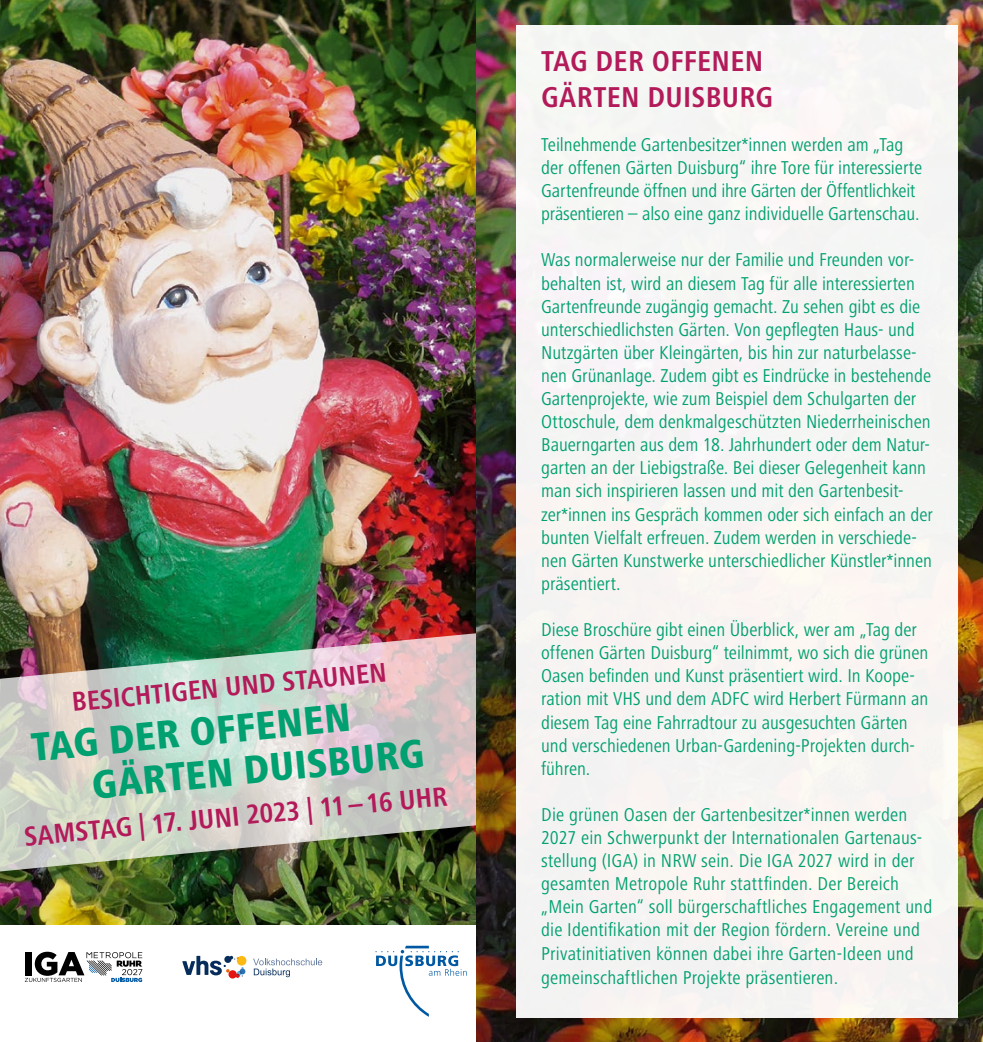
<style>
.page{position:relative;width:983px;height:1042px;background:#fff}
.page>*{position:absolute;margin:0;border:0;box-sizing:border-box;transform-origin:0 0}
.t1{font:800 condensed 41.3px/43.4px "Frutiger Next LTW1 G";color:#00a070}
.t2{font:700 condensed 29.75px/35.7px "Frutiger Next LTW1 G";letter-spacing:.01em;color:#b21a59}
.t3{font:700 condensed 28.18px "Frutiger Next LTW1 G";color:#b21a59}
.t4{font:700 condensed 28px "Frutiger Next LTW1 G";color:#b21a59}
.t5{font:condensed 19.25px/23.1px "Frutiger Next LTW1 G";color:#00a070}
</style>
<div class="page">
<img style="left:0;top:0;width:476px;height:924px">
<img style="left:0;top:627px;width:476px;height:244px">
<svg style="left:375px;top:946px;width:91px;height:71px"></svg>
<svg style="left:25px;top:951px;width:117px;height:31px"></svg>
<svg style="left:182px;top:956px;width:64px;height:22px"></svg>
<svg style="left:253px;top:958px;width:69px;height:19px"></svg>
<img style="left:476px;top:0;width:506px;height:1042px">
<div style="left:516px;top:25px;width:441px;height:992px;background:#f6f5f3"></div>
<h3 class="t4" style="left:70px;top:685px;width:317px;rotate:-5deg">BESICHTIGEN UND STAUNEN</h3>
<h1 class="t1" style="left:85px;top:721px;width:335px;text-indent:-56px;rotate:-6deg">TAG DER OFFENEN<br>GÄRTEN DUISBURG</h1>
<h3 class="t3" style="left:23px;top:819px;width:426px;rotate:-5deg">SAMSTAG | 17. JUNI 2023 | 11– 16 UHR</h3>
<h2 class="t2" style="left:541px;top:43px;width:233px">TAG DER OFFENEN<br>GÄRTEN DUISBURG</h2>
<p class="t5" style="left:541px;top:133px;width:382px">Teilnehmende Gartenbesitzer*innen werden am „Tag der offenen Gärten Duisburg“ ihre Tore für interessierte Gartenfreunde öffnen und ihre Gärten der Öffentlichkeit präsentieren – also eine ganz individuelle Gartenschau.</p>
<p class="t5" style="left:541px;top:248px;width:393px">Was normalerweise nur der Familie und Freunden vor&shy;behalten ist, wird an diesem Tag für alle interessierten Gartenfreunde zugängig gemacht. Zu sehen gibt es die unterschiedlichsten Gärten. Von gepflegten Haus- und Nutzgärten über Kleingärten, bis hin zur naturbelasse&shy;nen Grünanlage. Zudem gibt es Eindrücke in bestehende Gartenprojekte, wie zum Beispiel dem Schulgarten der Ottoschule, dem denkmalgeschützten Niederrheinischen Bauerngarten aus dem 18. Jahrhundert oder dem Natur&shy;garten an der Liebigstraße. Bei dieser Gelegenheit kann man sich inspirieren lassen und mit den Gartenbesit&shy;zer*innen ins Gespräch kommen oder sich einfach an der bunten Vielfalt erfreuen. Zudem werden in verschiede&shy;nen Gärten Kunstwerke unterschiedlicher Künstler*innen präsentiert.</p>
<p class="t5" style="left:541px;top:618px;width:389px">Diese Broschüre gibt einen Überblick, wer am „Tag der offenen Gärten Duisburg“ teilnimmt, wo sich die grünen Oasen befinden und Kunst präsentiert wird. In Koope&shy;ration mit VHS und dem ADFC wird Herbert Fürmann an diesem Tag eine Fahrradtour zu ausgesuchten Gärten und verschiedenen Urban-Gardening-Projekten durch&shy;führen.</p>
<p class="t5" style="left:541px;top:803px;width:392px">Die grünen Oasen der Gartenbesitzer*innen werden 2027 ein Schwerpunkt der Internationalen Gartenaus&shy;stellung (IGA) in NRW sein. Die IGA 2027 wird in der gesamten Metropole Ruhr stattfinden. Der Bereich „Mein Garten“ soll bürgerschaftliches Engagement und die Identifikation mit der Region fördern. Vereine und Privatinitiativen können dabei ihre Garten-Ideen und gemeinschaftlichen Projekte präsentieren.</p>
</div>
